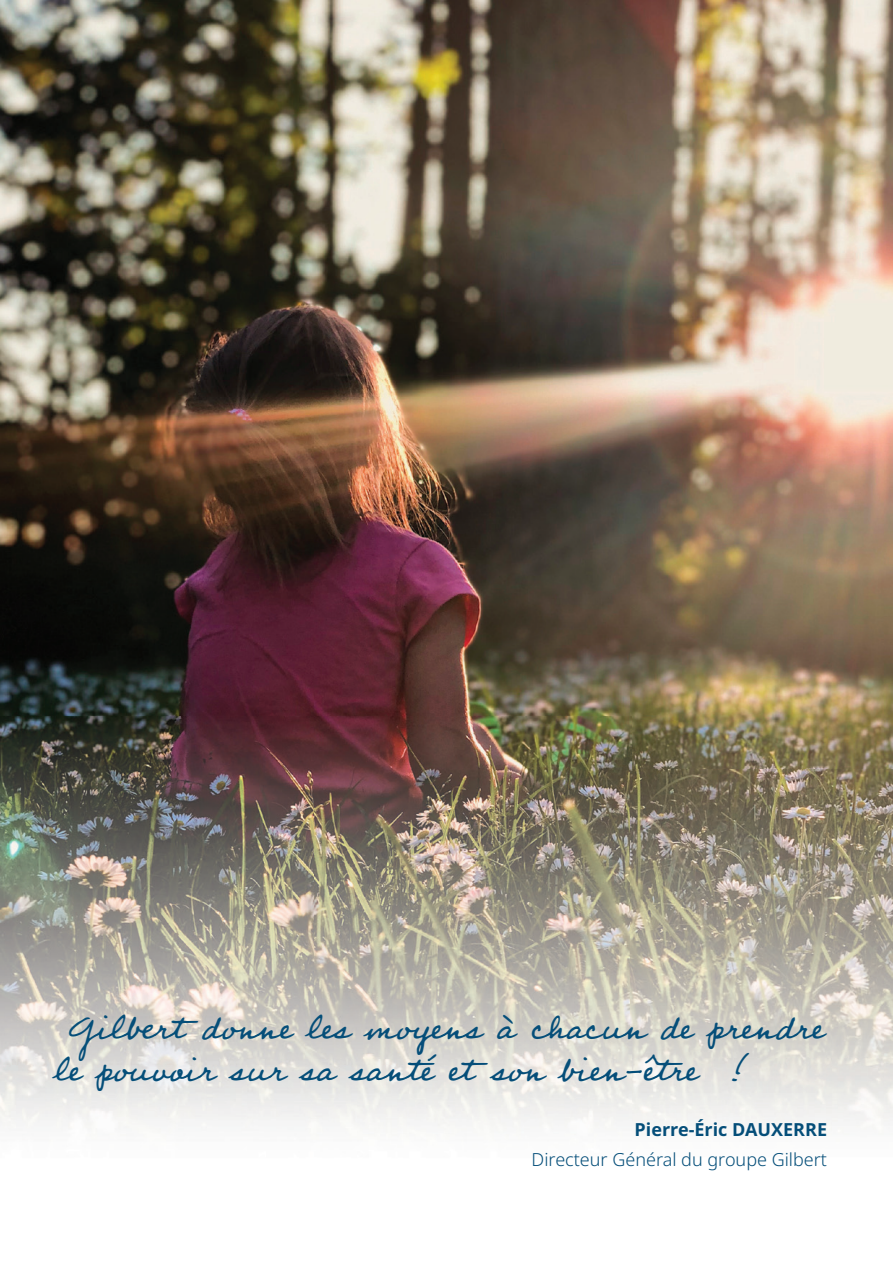
<style>
.page{position:relative;width:893px;height:1263px;background:#fff}
.page>*{position:absolute;margin:0;border:0;box-sizing:border-box;transform-origin:0 0}
.t1{font:42px/42.5px "Professor";color:#054e79}
.t2{font:300 18px "Noto Sans";color:#054e79}
.t3{font:700 18px "Noto Sans";color:#054e79}
</style>
<div class="page">
<img style="left:0;top:0;width:893px;height:398px">
<img style="left:0;top:398px;width:893px;height:732px">
<p class="t1" style="left:54px;top:1002px;width:771px;text-indent:15px">Gilbert donne les moyens à chacun de prendre le pouvoir sur sa santé et son bien-être !</p>
<p class="t3" style="left:635px;top:1117px;width:194px">Pierre-Éric DAUXERRE</p>
<p class="t2" style="left:532px;top:1147px;width:297px">Directeur Général du groupe Gilbert</p>
</div>
